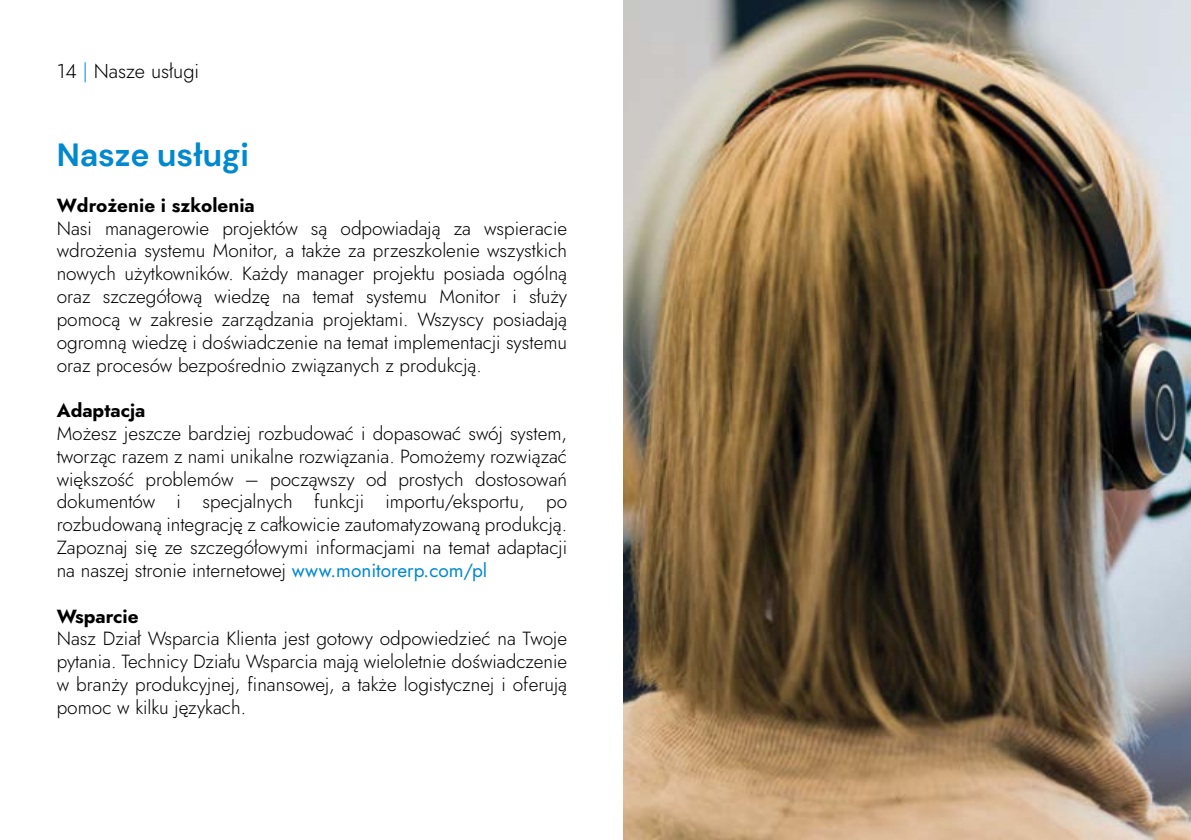
<style>
.page{position:relative;width:1191px;height:840px;background:#fff}
.page>*{position:absolute;margin:0;border:0;box-sizing:border-box;transform-origin:0 0}
.t1{font:700 32px "DM Sans";color:#0089cf}
.t2{font:300 20px "Jost";color:#000}
.t3{font:300 19px/22.8px "Jost";color:#000;text-align:justify}
.t4{font:700 19px "Jost";color:#000}
.s1{color:#0089cf}
.s2{font-weight:400;color:#0089cf}
</style>
<div class="page">
<img style="left:624px;top:0;width:567px;height:839px">
<p class="t2" style="left:57px;top:57px;width:144px">14 <span class="s1">|</span> Nasze usługi</p>
<h1 class="t1" style="left:57px;top:135px;width:194px">Nasze usługi</h1>
<p class="t4" style="left:57px;top:192px;width:200px">Wdrożenie i szkolenia</p>
<p class="t3" style="left:57px;top:216px;width:512px">Nasi managerowie projektów są odpowiadają za wspieracie wdrożenia systemu Monitor, a także za przeszkolenie wszystkich nowych użytkowników. Każdy manager projektu posiada ogólną oraz szczegółową wiedzę na temat systemu Monitor i służy pomocą w zakresie zarządzania projektami. Wszyscy posiadają ogromną wiedzę i doświadczenie na temat implementacji systemu oraz procesów bezpośrednio związanych z produkcją.</p>
<p class="t4" style="left:57px;top:397px;width:90px">Adaptacja</p>
<p class="t3" style="left:57px;top:422px;width:512px">Możesz jeszcze bardziej rozbudować i dopasować swój system, tworząc razem z nami unikalne rozwiązania. Pomożemy rozwiązać większość problemów – począwszy od prostych dostosowań dokumentów i specjalnych funkcji importu/eksportu, po rozbudowaną integrację z całkowicie zautomatyzowaną produkcją.<br>Zapoznaj się ze szczegółowymi informacjami na temat adaptacji na naszej stronie internetowej <span class="s2">www.monitorerp.com/pl</span></p>
<p class="t4" style="left:57px;top:602px;width:84px">Wsparcie</p>
<p class="t3" style="left:57px;top:627px;width:512px">Nasz Dział Wsparcia Klienta jest gotowy odpowiedzieć na Twoje pytania. Technicy Działu Wsparcia mają wieloletnie doświadczenie w branży produkcyjnej, finansowej, a także logistycznej i oferują pomoc w kilku językach.</p>
</div>
